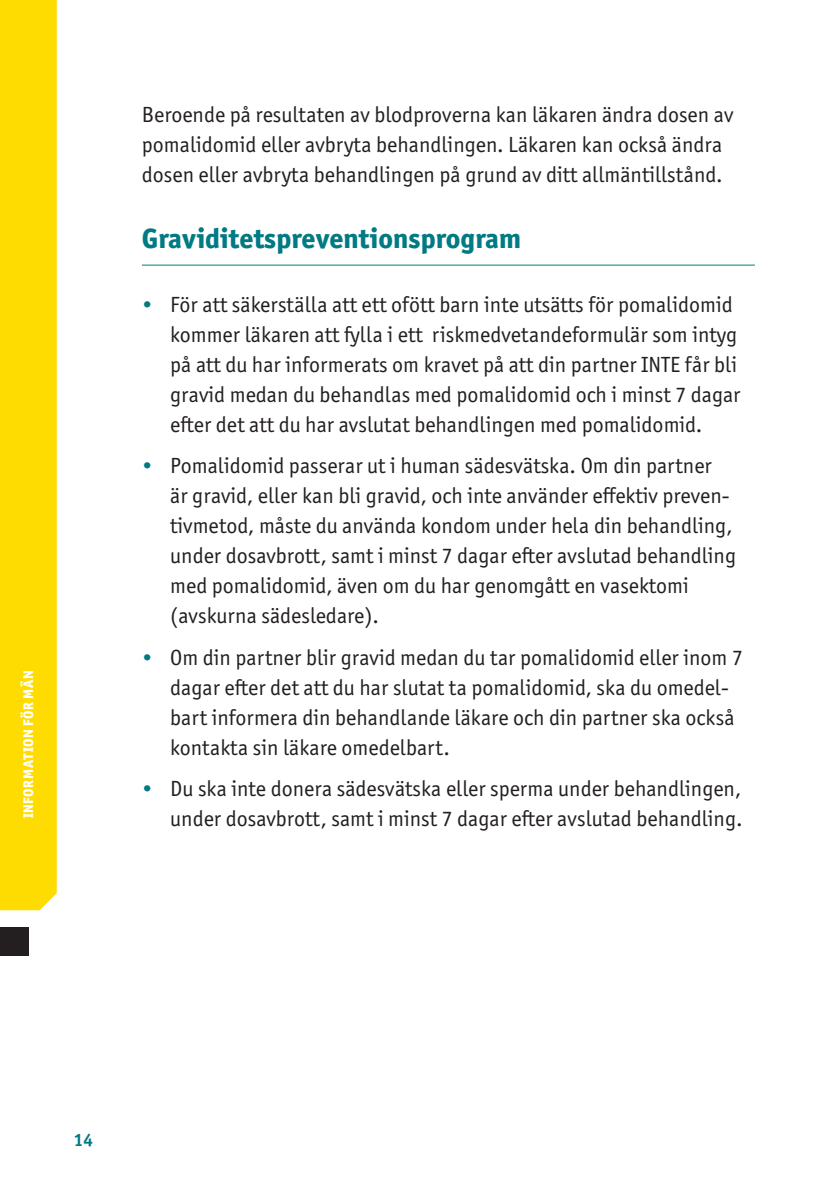
<style>
.page{position:relative;width:840px;height:1191px;background:#fff}
.page>*{position:absolute;margin:0;border:0;box-sizing:border-box;transform-origin:0 0}
.t1{font:800 28px "Officina Sans ITC Pro";color:#007a83}
.t2{font:22px/30px "Officina Sans ITC Pro";color:#231f20}
.t3{font:700 18px "Officina Sans ITC Pro";color:#007a83}
.t4{font:800 14px "Officina Sans ITC Pro";letter-spacing:.04em;color:#fff}
.s1{color:#007a83}
</style>
<div class="page">
<div style="left:0;top:0;width:57px;height:910px;background:#ffdc01"></div>
<hr style="left:142px;top:265px;width:612px;height:1px;background:#007a83">
<div style="left:0;top:927px;width:28px;height:28px;background:#231f20"></div>
<p class="t4" style="left:20px;top:818px;width:149px;rotate:-90deg">INFORMATION FÖR MÄN</p>
<p class="t2" style="left:142px;top:99px;width:592px">Beroende på resultaten av blodproverna kan läkaren ändra dosen av pomalidomid eller avbryta behandlingen. Läkaren kan också ändra dosen eller avbryta behandlingen på grund av ditt allmäntillstånd.</p>
<p class="t1" style="left:142px;top:220px;width:380px">Graviditetspreventionsprogram</p>
<p class="t2" style="left:170px;top:289px;width:571px;text-indent:-28px"><span class="s1">•</span> För att säkerställa att ett ofött barn inte utsätts för pomalidomid kommer läkaren att fylla i ett riskmedvetandeformulär som intyg på att du har informerats om kravet på att din partner INTE får bli gravid medan du behandlas med pomalidomid och i minst 7 dagar efter det att du har avslutat behandlingen med pomalidomid.</p>
<p class="t2" style="left:170px;top:451px;width:567px;text-indent:-28px"><span class="s1">•</span> Pomalidomid passerar ut i human sädesvätska. Om din partner<br>är gravid, eller kan bli gravid, och inte använder effektiv preven&shy;tivmetod, måste du använda kondom under hela din behandling, under dosavbrott, samt i minst 7 dagar efter avslutad behandling med pomalidomid, även om du har genomgått en vasektomi (avskurna sädesledare).</p>
<p class="t2" style="left:170px;top:642px;width:574px;text-indent:-28px"><span class="s1">•</span> Om din partner blir gravid medan du tar pomalidomid eller inom 7 dagar efter det att du har slutat ta pomalidomid, ska du omedel&shy;bart informera din behandlande läkare och din partner ska också kontakta sin läkare omedelbart.</p>
<p class="t2" style="left:142px;top:773px;width:602px;text-align:right"><span class="s1">•</span> Du ska inte donera sädesvätska eller sperma under behandlingen, under dosavbrott, samt i minst 7 dagar efter avslutad behandling.</p>
<p class="t3" style="left:74px;top:1128px;width:21px">14</p>
</div>
